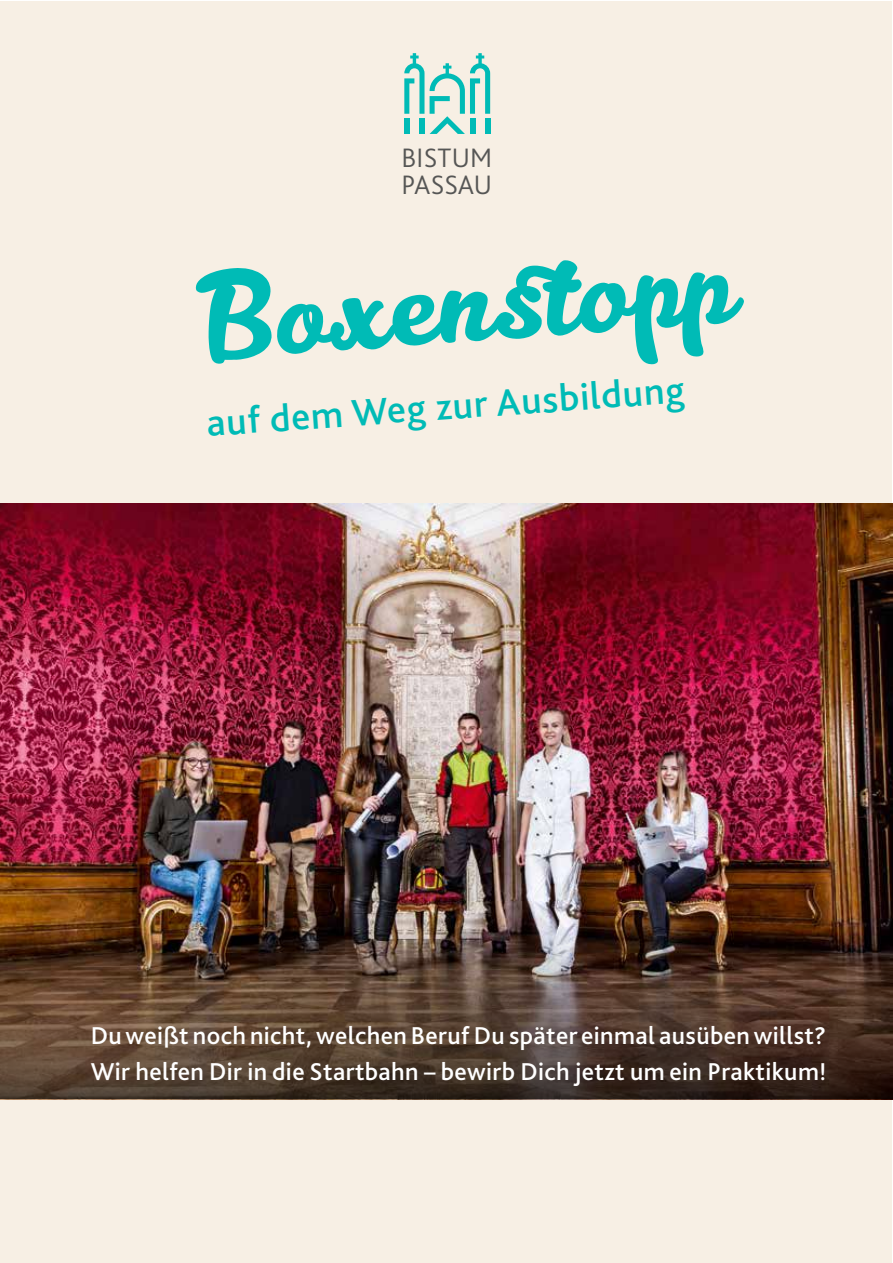
<style>
.page{position:relative;width:893px;height:1263px;background:#fff}
.page>*{position:absolute;margin:0;border:0;box-sizing:border-box;transform-origin:0 0}
.t1{font:117.3px "Kitten";color:#00bbb6}
.t2{font:500 39.15px "Bliss Pro";color:#00bbb6}
.t3{font:300 27.9px/27.8px "Bliss Pro";letter-spacing:.005em;color:#565655}
.t4{font:500 25.5px/36px "Bliss Pro";letter-spacing:.015em;color:#fff}
</style>
<div class="page">
<div style="left:1px;top:1px;width:891px;height:1261px;background:#f7efe4"></div>
<div style="left:404px;top:119px;width:5px;height:15px;background:#00bbb6"></div>
<div style="left:419px;top:119px;width:5px;height:15px;background:#00bbb6"></div>
<svg style="left:404px;top:53px;width:20px;height:61px"></svg>
<svg style="left:430px;top:53px;width:60px;height:81px"></svg>
<img style="left:0;top:504px;width:893px;height:402px">
<img style="left:0;top:906px;width:893px;height:193px">
<p class="t3" style="left:401px;top:143px;width:92px">BISTUM<br>PASSAU</p>
<h1 class="t1" style="left:195px;top:250px;width:556px;rotate:-4deg">Boxenstopp</h1>
<h2 class="t2" style="left:205px;top:399px;width:481px;rotate:-4deg">auf dem Weg zur Ausbildung</h2>
<p class="t4" style="left:91px;top:1018px;width:737px">Du weißt noch nicht, welchen Beruf Du später einmal ausüben willst?<br>Wir helfen Dir in die Startbahn – bewirb Dich jetzt um ein Praktikum!</p>
</div>
